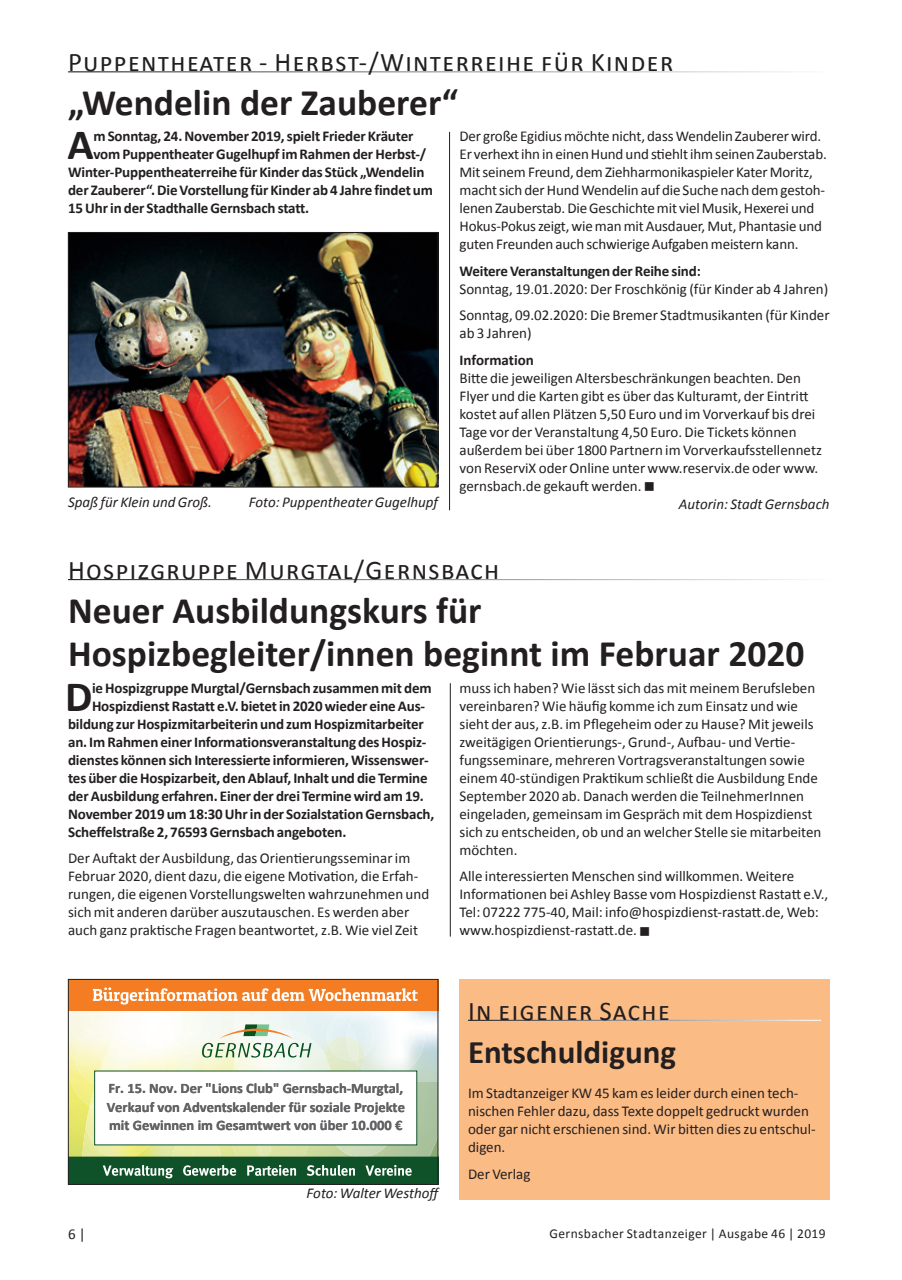
<style>
.page{position:relative;width:902px;height:1280px;background:#fff}
.page>*{position:absolute;margin:0;border:0;box-sizing:border-box;transform-origin:0 0}
.t1{font:700 43.35px "Calibri";color:#231f20}
.t2{font:700 37.5px/43.5px "Calibri";color:#231f20}
.t3{font:700 33px "Calibri";color:#231f20}
.t4{font:27px "Calibri";letter-spacing:.05em;color:#231f20}
.t5{font:15px/18px "Calibri";color:#231f20}
.t6{font:700 15px "Calibri";letter-spacing:-.01em;color:#231f20}
.t7{font:italic 15px "Calibri";color:#231f20}
.t8{font:700 14.55px/18.5px "Calibri";color:#636366;text-align:justify}
.t9{font:13.5px "Calibri";letter-spacing:.025em;color:#231f20}
</style>
<div class="page">
<img style="left:70px;top:234px;width:366px;height:251px">
<div style="left:68px;top:232px;width:370px;height:255px;border:1px solid #231f20"></div>
<hr style="left:449px;top:132px;width:1px;height:378px;background:#231f20">
<hr style="left:450px;top:683px;width:1px;height:253px;background:#231f20">
<img style="left:70px;top:1010px;width:11px;height:146px">
<img style="left:81px;top:1010px;width:355px;height:146px">
<img style="left:234px;top:1010px;width:202px;height:72px">
<img style="left:221px;top:1145px;width:10px;height:11px">
<img style="left:172px;top:1145px;width:18px;height:11px">
<img style="left:190px;top:1145px;width:31px;height:11px">
<img style="left:357px;top:1010px;width:67px;height:67px">
<img style="left:271px;top:1145px;width:38px;height:11px">
<img style="left:231px;top:1145px;width:26px;height:11px">
<img style="left:251px;top:1010px;width:106px;height:20px">
<img style="left:330px;top:1060px;width:23px;height:11px">
<svg style="left:353px;top:1059px;width:11px;height:12px"></svg>
<img style="left:263px;top:1145px;width:8px;height:11px">
<svg style="left:257px;top:1145px;width:6px;height:11px"></svg>
<img style="left:341px;top:1012px;width:8px;height:2px">
<img style="left:349px;top:1012px;width:26px;height:44px">
<img style="left:359px;top:1040px;width:5px;height:19px">
<img style="left:326px;top:1014px;width:23px;height:22px">
<img style="left:330px;top:1036px;width:16px;height:24px">
<img style="left:346px;top:1024px;width:10px;height:12px">
<img style="left:346px;top:1036px;width:13px;height:24px">
<img style="left:87px;top:1122px;width:69px;height:34px">
<img style="left:205px;top:1022px;width:29px;height:49px">
<img style="left:234px;top:1018px;width:2px;height:53px">
<img style="left:236px;top:1018px;width:49px;height:53px">
<img style="left:70px;top:1018px;width:20px;height:88px">
<img style="left:90px;top:1018px;width:74px;height:86px">
<img style="left:93px;top:1089px;width:1px;height:13px">
<img style="left:359px;top:1010px;width:33px;height:5px">
<img style="left:129px;top:1037px;width:14px;height:25px">
<img style="left:101px;top:1013px;width:22px;height:5px">
<img style="left:100px;top:1018px;width:23px;height:12px">
<svg style="left:400px;top:1031px;width:13px;height:13px"></svg>
<svg style="left:87px;top:1104px;width:7px;height:18px"></svg>
<img style="left:75px;top:1030px;width:26px;height:54px">
<img style="left:96px;top:1038px;width:34px;height:33px">
<img style="left:101px;top:1052px;width:25px;height:19px">
<img style="left:118px;top:1040px;width:12px;height:12px">
<svg style="left:101px;top:1019px;width:28px;height:22px"></svg>
<img style="left:115px;top:1053px;width:11px;height:14px">
<svg style="left:118px;top:1052px;width:13px;height:14px"></svg>
<img style="left:285px;top:1030px;width:45px;height:41px">
<img style="left:325px;top:1054px;width:4px;height:15px">
<img style="left:255px;top:1062px;width:24px;height:9px">
<div style="left:68px;top:979px;width:370px;height:31px;background:#f47d23"></div>
<svg style="left:202px;top:1024px;width:109px;height:38px"></svg>
<svg style="left:93px;top:987px;width:325px;height:17px"></svg>
<div style="left:68px;top:1156px;width:370px;height:29px;background:#0f5229"></div>
<svg style="left:103px;top:1165px;width:70px;height:13px"></svg>
<svg style="left:183px;top:1165px;width:53px;height:11px"></svg>
<svg style="left:247px;top:1165px;width:49px;height:11px"></svg>
<svg style="left:307px;top:1165px;width:48px;height:11px"></svg>
<svg style="left:365px;top:1165px;width:46px;height:11px"></svg>
<div style="left:95px;top:1071px;width:322px;height:74px;background:#fff"></div>
<div style="left:68px;top:979px;width:370px;height:206px;border:1px solid #231f20"></div>
<div style="left:459px;top:979px;width:370px;height:220px;background:#fbbb85"></div>
<hr style="left:468px;top:1020px;width:353px;height:1px;background:#fff">
<h3 class="t4" style="left:68px;top:45px;width:606px">Puppentheater - Herbst-/Winterreihe für Kinder</h3>
<h2 class="t2" style="left:68px;top:81px;width:391px">„Wendelin der Zauberer“</h2>
<h1 class="t1" style="left:67px;top:117px;width:28px">A</h1>
<p class="t6" style="left:93px;top:127px;width:321px">m Sonntag, 24. November 2019, spielt Frieder Kräuter</p>
<p class="t5" style="left:459px;top:127px;width:369px">Der große Egidius möchte nicht, dass Wendelin Zauberer wird.<br>Er verhext ihn in einen Hund und stiehlt ihm seinen Zauberstab.<br>Mit seinem Freund, dem Ziehharmonikaspieler Kater Moritz, macht sich der Hund Wendelin auf die Suche nach dem gestoh&shy;lenen Zauberstab. Die Geschichte mit viel Musik, Hexerei und Hokus-Pokus zeigt, wie man mit Ausdauer, Mut, Phantasie und guten Freunden auch schwierige Aufgaben meistern kann.</p>
<p class="t6" style="left:459px;top:261px;width:243px">Weitere Veranstaltungen der Reihe sind:</p>
<p class="t5" style="left:459px;top:276px;width:371px;line-height:26.5px">Sonntag, 19.01.2020: Der Froschkönig (für Kinder ab 4 Jahren)<br>Sonntag, 09.02.2020: Die Bremer Stadtmusikanten (für Kinder</p>
<p class="t5" style="left:459px;top:324px;width:74px">ab 3 Jahren)</p>
<p class="t6" style="left:459px;top:350px;width:76px">Information</p>
<p class="t5" style="left:459px;top:369px;width:364px">Bitte die jeweiligen Altersbeschränkungen beachten. Den Flyer und die Karten gibt es über das Kulturamt, der Eintritt kostet auf allen Plätzen 5,50 Euro und im Vorverkauf bis drei Tage vor der Veranstaltung 4,50 Euro. Die Tickets können außerdem bei über 1800 Partnern im Vorverkaufsstellennetz von ReserviX oder Online unter www.reservix.de oder www. gernsbach.de gekauft werden. ■</p>
<p class="t6" style="left:93px;top:145px;width:334px">vom Puppentheater Gugelhupf im Rahmen der Herbst-/</p>
<p class="t6" style="left:68px;top:163px;width:358px">Winter-Puppentheaterreihe für Kinder das Stück „Wendelin</p>
<p class="t6" style="left:68px;top:181px;width:366px">der Zauberer“. Die Vorstellung für Kinder ab 4 Jahre findet um</p>
<p class="t6" style="left:68px;top:199px;width:243px">15 Uhr in der Stadthalle Gernsbach statt.</p>
<p class="t7" style="left:68px;top:492px;width:145px">Spaß für Klein und Groß.</p>
<p class="t7" style="left:249px;top:492px;width:191px">Foto: Puppentheater Gugelhupf</p>
<p class="t7" style="left:678px;top:494px;width:152px">Autorin: Stadt Gernsbach</p>
<h3 class="t4" style="left:68px;top:553px;width:432px">Hospizgruppe Murgtal/Gernsbach</h3>
<h2 class="t2" style="left:68px;top:588px;width:737px">Neuer Ausbildungskurs für<br>Hospizbegleiter/innen beginnt im Februar 2020</h2>
<h1 class="t1" style="left:65px;top:668px;width:29px">D</h1>
<p class="t6" style="left:92px;top:678px;width:341px">ie Hospizgruppe Murgtal/Gernsbach zusammen mit dem</p>
<p class="t5" style="left:459px;top:679px;width:363px">muss ich haben? Wie lässt sich das mit meinem Berufsleben vereinbaren? Wie häufig komme ich zum Einsatz und wie sieht der aus, z.B. im Pflegeheim oder zu Hause? Mit jeweils zweitägigen Orientierungs-, Grund-, Aufbau- und Vertie&shy;fungsseminare, mehreren Vortragsveranstaltungen sowie einem 40-stündigen Praktikum schließt die Ausbildung Ende September 2020 ab. Danach werden die TeilnehmerInnen eingeladen, gemeinsam im Gespräch mit dem Hospizdienst sich zu entscheiden, ob und an welcher Stelle sie mitarbeiten möchten.</p>
<p class="t5" style="left:459px;top:867px;width:370px">Alle interessierten Menschen sind willkommen. Weitere Informationen bei Ashley Basse vom Hospizdienst Rastatt e.V., Tel: 07222 775-40, Mail: info@hospizdienst-rastatt.de, Web: www.hospizdienst-rastatt.de. ■</p>
<p class="t6" style="left:92px;top:696px;width:335px">Hospizdienst Rastatt e.V. bietet in 2020 wieder eine Aus-</p>
<p class="t6" style="left:68px;top:714px;width:357px">bildung zur Hospizmitarbeiterin und zum Hospizmitarbeiter</p>
<p class="t6" style="left:68px;top:732px;width:360px">an. Im Rahmen einer Informationsveranstaltung des Hospiz-</p>
<p class="t6" style="left:68px;top:750px;width:362px">dienstes können sich Interessierte informieren, Wissenswer-</p>
<p class="t6" style="left:68px;top:768px;width:361px">tes über die Hospizarbeit, den Ablauf, Inhalt und die Termine</p>
<p class="t6" style="left:68px;top:786px;width:357px">der Ausbildung erfahren. Einer der drei Termine wird am 19.</p>
<p class="t6" style="left:68px;top:804px;width:368px">November 2019 um 18:30 Uhr in der Sozialstation Gernsbach,</p>
<p class="t6" style="left:68px;top:822px;width:280px">Scheffelstraße 2, 76593 Gernsbach angeboten.</p>
<p class="t5" style="left:68px;top:849px;width:362px">Der Auftakt der Ausbildung, das Orientierungsseminar im Februar 2020, dient dazu, die eigene Motivation, die Erfah&shy;rungen, die eigenen Vorstellungswelten wahrzunehmen und sich mit anderen darüber auszutauschen. Es werden aber auch ganz praktische Fragen beantwortet, z.B. Wie viel Zeit</p>
<p class="t8" style="left:107px;top:1079px;width:300px">Fr. 15. Nov. Der "Lions Club" Gernsbach-Murgtal, Verkauf von Adventskalender für soziale Projekte mit Gewinnen im Gesamtwert von über 10.000 €</p>
<p class="t7" style="left:306px;top:1183px;width:136px">Foto: Walter Westhoff</p>
<h3 class="t4" style="left:468px;top:994px;width:203px">In eigener Sache</h3>
<h3 class="t3" style="left:468px;top:1031px;width:210px">Entschuldigung</h3>
<p class="t5" style="left:468px;top:1084px;width:349px">Im Stadtanzeiger KW 45 kam es leider durch einen tech&shy;nischen Fehler dazu, dass Texte doppelt gedruckt wurden oder gar nicht erschienen sind. Wir bitten dies zu entschul&shy;digen.</p>
<p class="t5" style="left:468px;top:1165px;width:64px">Der Verlag</p>
<p class="t5" style="left:68px;top:1225px;width:19px">6 |</p>
<p class="t9" style="left:549px;top:1225px;width:277px">Gernsbacher Stadtanzeiger | Ausgabe 46 | 2019</p>
</div>
